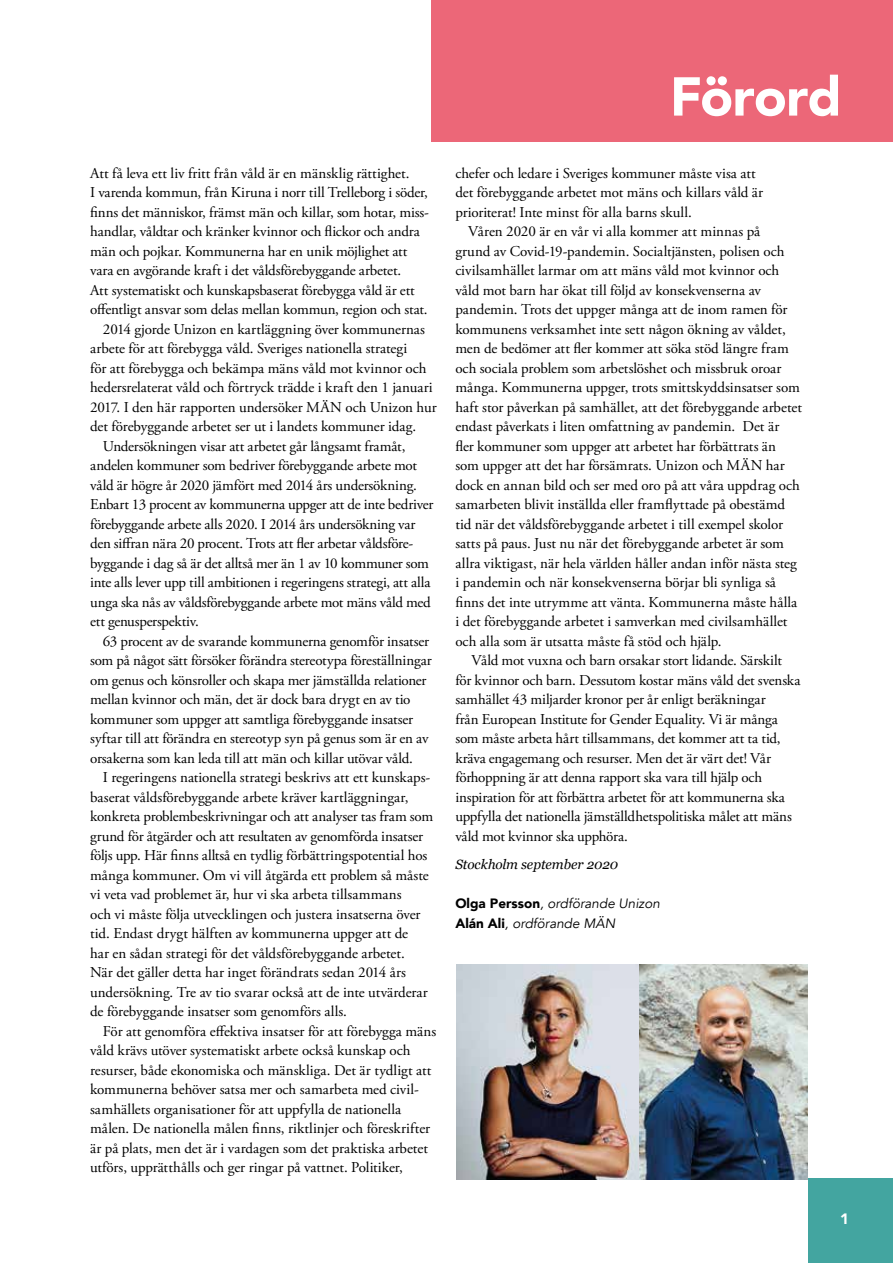
<style>
.page{position:relative;width:893px;height:1263px;background:#fff}
.page>*{position:absolute;margin:0;border:0;box-sizing:border-box;transform-origin:0 0}
.t1{font:900 54.15px "Avenir";letter-spacing:-.015em;color:#fff}
.t2{font:15px/19.5px "Adobe Garamond Pro";letter-spacing:-.005em;color:#000}
.t3{font:15px "Adobe Garamond Pro";letter-spacing:-.025em;color:#000}
.t4{font:900 15px "Avenir";color:#fff}
.t5{font:italic 13.5px/19.5px "Avenir";color:#000}
.t6{font:italic 13.5px "Georgia";letter-spacing:-.005em;color:#000}
.s1{font-weight:900;font-style:normal}
</style>
<div class="page">
<div style="left:808px;top:1178px;width:85px;height:85px;background:#43a5a0"></div>
<div style="left:432px;top:0;width:461px;height:142px;background:#ec6778"></div>
<img style="left:456px;top:964px;width:352px;height:215px">
<h1 class="t1" style="left:670px;top:50px;width:173px">Förord</h1>
<p class="t2" style="left:90px;top:164px;width:321px">Att få leva ett liv fritt från våld är en mänsklig rättighet.</p>
<p class="t2" style="left:90px;top:183px;width:339px">I varenda kommun, från Kiruna i norr till Trelleborg i söder,</p>
<p class="t2" style="left:90px;top:203px;width:340px">finns det människor, främst män och killar, som hotar, miss-</p>
<p class="t2" style="left:90px;top:222px;width:331px">handlar, våldtar och kränker kvinnor och flickor och andra</p>
<p class="t2" style="left:90px;top:242px;width:319px">män och pojkar. Kommunerna har en unik möjlighet att</p>
<p class="t2" style="left:90px;top:261px;width:313px">vara en avgörande kraft i det våldsförebyggande arbetet.</p>
<p class="t2" style="left:90px;top:281px;width:326px">Att systematiskt och kunskapsbaserat förebygga våld är ett</p>
<p class="t2" style="left:90px;top:300px;width:339px">offentligt ansvar som delas mellan kommun, region och stat.</p>
<p class="t2" style="left:103px;top:320px;width:324px">2014 gjorde Unizon en kartläggning över kommunernas</p>
<p class="t2" style="left:90px;top:339px;width:319px">arbete för att förebygga våld. Sveriges nationella strategi</p>
<p class="t2" style="left:90px;top:359px;width:338px">för att förebygga och bekämpa mäns våld mot kvinnor och</p>
<p class="t2" style="left:90px;top:378px;width:344px">hedersrelaterat våld och förtryck trädde i kraft den 1 januari</p>
<p class="t2" style="left:90px;top:398px;width:348px">2017. I den här rapporten undersöker MÄN och Unizon hur</p>
<p class="t2" style="left:90px;top:417px;width:327px">det förebyggande arbetet ser ut i landets kommuner idag.</p>
<p class="t2" style="left:103px;top:437px;width:304px">Undersökningen visar att arbetet går långsamt framåt,</p>
<p class="t2" style="left:90px;top:456px;width:328px">andelen kommuner som bedriver förebyggande arbete mot</p>
<p class="t2" style="left:90px;top:476px;width:328px">våld är högre år 2020 jämfört med 2014 års undersökning.</p>
<p class="t3" style="left:90px;top:496px;width:345px">Enbart 13 procent av kommunerna uppger att de inte bedriver</p>
<p class="t2" style="left:90px;top:515px;width:327px">förebyggande arbete alls 2020. I 2014 års undersökning var</p>
<p class="t2" style="left:90px;top:534px;width:325px">den siffran nära 20 procent. Trots att fler arbetar våldsföre-</p>
<p class="t2" style="left:90px;top:554px;width:340px">byggande i dag så är det alltså mer än 1 av 10 kommuner som</p>
<p class="t2" style="left:90px;top:573px;width:342px">inte alls lever upp till ambitionen i regeringens strategi, att alla</p>
<p class="t2" style="left:90px;top:593px;width:342px">unga ska nås av våldsförebyggande arbete mot mäns våld med</p>
<p class="t2" style="left:90px;top:612px;width:110px">ett genusperspektiv.</p>
<p class="t2" style="left:103px;top:632px;width:328px">63 procent av de svarande kommunerna genomför insatser</p>
<p class="t2" style="left:90px;top:651px;width:343px">som på något sätt försöker förändra stereotypa föreställningar</p>
<p class="t2" style="left:90px;top:671px;width:338px">om genus och könsroller och skapa mer jämställda relationer</p>
<p class="t2" style="left:90px;top:690px;width:322px">mellan kvinnor och män, det är dock bara drygt en av tio</p>
<p class="t2" style="left:90px;top:710px;width:324px">kommuner som uppger att samtliga förebyggande insatser</p>
<p class="t2" style="left:90px;top:729px;width:340px">syftar till att förändra en stereotyp syn på genus som är en av</p>
<p class="t2" style="left:90px;top:749px;width:324px">orsakerna som kan leda till att män och killar utövar våld.</p>
<p class="t2" style="left:103px;top:768px;width:329px">I regeringens nationella strategi beskrivs att ett kunskaps-</p>
<p class="t2" style="left:90px;top:788px;width:320px">baserat våldsförebyggande arbete kräver kartläggningar,</p>
<p class="t2" style="left:90px;top:807px;width:345px">konkreta problembeskrivningar och att analyser tas fram som</p>
<p class="t2" style="left:90px;top:827px;width:335px">grund för åtgärder och att resultaten av genomförda insatser</p>
<p class="t2" style="left:90px;top:846px;width:339px">följs upp. Här finns alltså en tydlig förbättringspotential hos</p>
<p class="t2" style="left:90px;top:866px;width:340px">många kommuner. Om vi vill åtgärda ett problem så måste</p>
<p class="t2" style="left:90px;top:885px;width:313px">vi veta vad problemet är, hur vi ska arbeta tillsammans</p>
<p class="t2" style="left:90px;top:905px;width:332px">och vi måste följa utvecklingen och justera insatserna över</p>
<p class="t2" style="left:90px;top:924px;width:319px">tid. Endast drygt hälften av kommunerna uppger att de</p>
<p class="t2" style="left:90px;top:944px;width:316px">har en sådan strategi för det våldsförebyggande arbetet.</p>
<p class="t2" style="left:90px;top:963px;width:317px">När det gäller detta har inget förändrats sedan 2014 års</p>
<p class="t2" style="left:90px;top:983px;width:339px">undersökning. Tre av tio svarar också att de inte utvärderar</p>
<p class="t2" style="left:90px;top:1002px;width:258px">de förebyggande insatser som genomförs alls.</p>
<p class="t2" style="left:103px;top:1022px;width:335px">För att genomföra effektiva insatser för att förebygga mäns</p>
<p class="t2" style="left:90px;top:1041px;width:322px">våld krävs utöver systematiskt arbete också kunskap och</p>
<p class="t2" style="left:90px;top:1061px;width:343px">resurser, både ekonomiska och mänskliga. Det är tydligt att</p>
<p class="t2" style="left:90px;top:1080px;width:330px">kommunerna behöver satsa mer och samarbeta med civil-</p>
<p class="t2" style="left:90px;top:1100px;width:312px">samhällets organisationer för att uppfylla de nationella</p>
<p class="t2" style="left:90px;top:1119px;width:341px">målen. De nationella målen finns, riktlinjer och föreskrifter</p>
<p class="t2" style="left:90px;top:1139px;width:339px">är på plats, men det är i vardagen som det praktiska arbetet</p>
<p class="t2" style="left:90px;top:1158px;width:314px">utförs, upprätthålls och ger ringar på vattnet. Politiker,</p>
<p class="t2" style="left:455px;top:164px;width:309px">chefer och ledare i Sveriges kommuner måste visa att det förebyggande arbetet mot mäns och killars våld är prioriterat! Inte minst för alla barns skull.</p>
<p class="t2" style="left:455px;top:222px;width:348px;text-indent:13px">Våren 2020 är en vår vi alla kommer att minnas på<br>grund av Covid-19-pandemin. Socialtjänsten, polisen och civilsamhället larmar om att mäns våld mot kvinnor och våld mot barn har ökat till följd av konsekvenserna av pandemin. Trots det uppger många att de inom ramen för kommunens verksamhet inte sett någon ökning av våldet, men de bedömer att fler kommer att söka stöd längre fram och sociala problem som arbetslöshet och missbruk oroar många. Kommunerna uppger, trots smittskyddsinsatser som haft stor påverkan på samhället, att det förebyggande arbetet endast påverkats i liten omfattning av pandemin. Det är<br>fler kommuner som uppger att arbetet har förbättrats än som uppger att det har försämrats. Unizon och MÄN har dock en annan bild och ser med oro på att våra uppdrag och samarbeten blivit inställda eller framflyttade på obestämd tid när det våldsförebyggande arbetet i till exempel skolor satts på paus. Just nu när det förebyggande arbetet är som allra viktigast, när hela världen håller andan inför nästa steg i pandemin och när konsekvenserna börjar bli synliga så finns det inte utrymme att vänta. Kommunerna måste hålla i det förebyggande arbetet i samverkan med civilsamhället och alla som är utsatta måste få stöd och hjälp.</p>
<p class="t2" style="left:455px;top:651px;width:346px;text-indent:16px">Våld mot vuxna och barn orsakar stort lidande. Särskilt för kvinnor och barn. Dessutom kostar mäns våld det svenska samhället 43 miljarder kronor per år enligt beräkningar<br>från European Institute for Gender Equality. Vi är många som måste arbeta hårt tillsammans, det kommer att ta tid, kräva engagemang och resurser. Men det är värt det! Vår förhoppning är att denna rapport ska vara till hjälp och inspiration för att förbättra arbetet för att kommunerna ska uppfylla det nationella jämställdhetspolitiska målet att mäns våld mot kvinnor ska upphöra.</p>
<p class="t6" style="left:455px;top:855px;width:164px">Stockholm september 2020</p>
<p class="t5" style="left:455px;top:894px;width:206px"><span class="s1">Olga Persson</span>, ordförande Unizon<br><span class="s1">Alán Ali</span>, ordförande MÄN</p>
<p class="t4" style="left:840px;top:1206px;width:10px">1</p>
</div>
